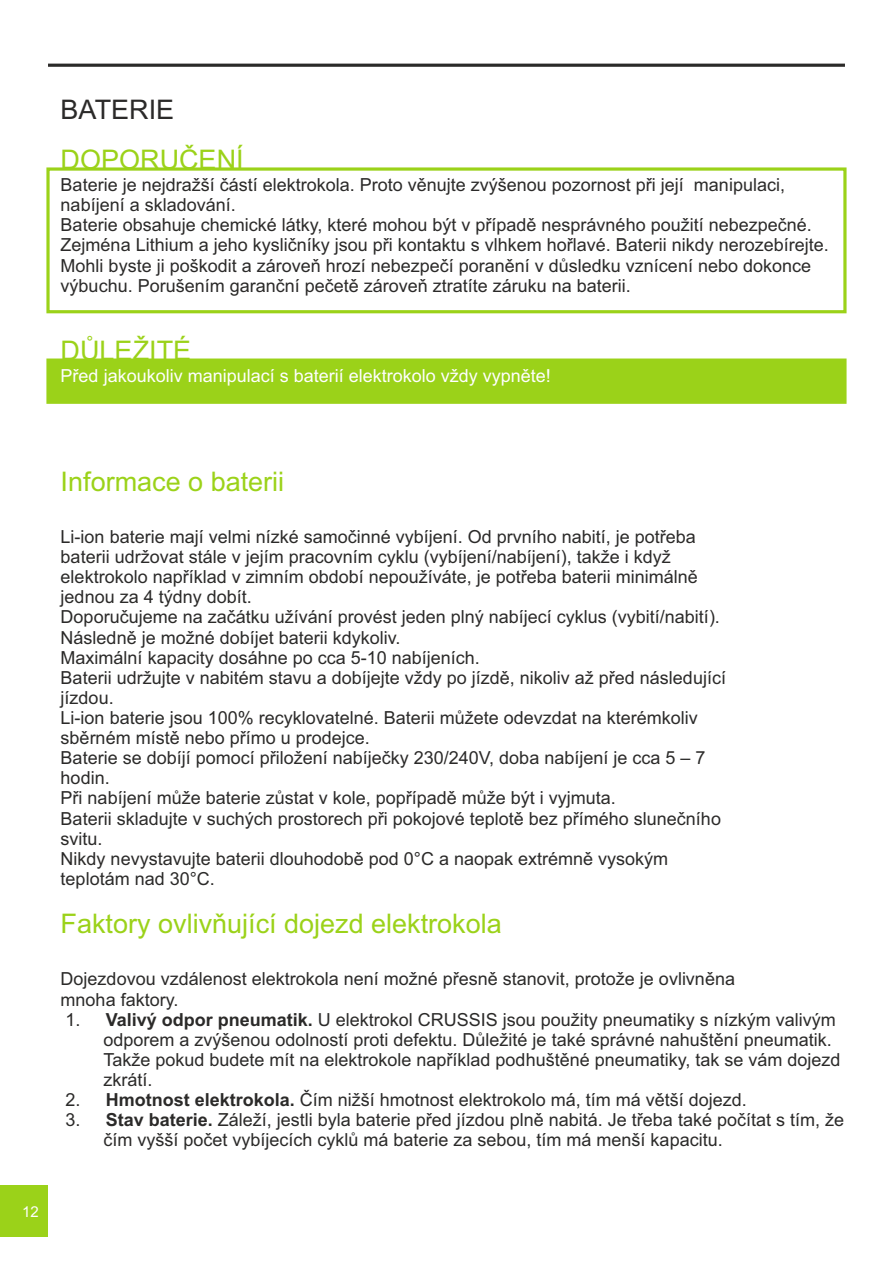
<style>
.page{position:relative;width:893px;height:1263px;background:#fff}
.page>*{position:absolute;margin:0;border:0;box-sizing:border-box;transform-origin:0 0}
.t1{font:27px "Arial";color:#9bd219}
.t2{font:27px "Arial";color:#2b2a29}
.t3{font:18px/20.1px "Arial";color:#2b2a29}
.t4{font:18px "Arial";color:#fefefe}
.t5{font:15px "Arial";color:#fefefe}
.s1{font-weight:700}
</style>
<div class="page">
<div style="left:46px;top:358px;width:801px;height:46px;background:#9bd219"></div>
<hr style="left:48px;top:64px;width:797px;height:3px;background:#2b2a29">
<div style="left:46px;top:167px;width:800px;height:146px;border:3px solid #9bd219"></div>
<div style="left:0;top:1186px;width:48px;height:51px;background:#9bd219"></div>
<h1 class="t2" style="left:61px;top:99px;width:115px">BATERIE</h1>
<h1 class="t1" style="left:61px;top:149px;width:185px">DOPORUČENÍ</h1>
<p class="t3" style="left:61px;top:176px;width:770px">Baterie je nejdražší částí elektrokola. Proto věnujte zvýšenou pozornost při její manipulaci, nabíjení a skladování.<br>Baterie obsahuje chemické látky, které mohou být v případě nesprávného použití nebezpečné.<br>Zejména Lithium a jeho kysličníky jsou při kontaktu s vlhkem hořlavé. Baterii nikdy nerozebírejte.<br>Mohli byste ji poškodit a zároveň hrozí nebezpečí poranění v důsledku vznícení nebo dokonce výbuchu. Porušením garanční pečetě zároveň ztratíte záruku na baterii.</p>
<h1 class="t1" style="left:61px;top:340px;width:132px">DŮLEŽITÉ</h1>
<p class="t4" style="left:61px;top:369px;width:492px">Před jakoukoliv manipulací s baterií elektrokolo vždy vypněte!</p>
<h1 class="t1" style="left:61px;top:471px;width:225px">Informace o baterii</h1>
<p class="t3" style="left:61px;top:528px;width:667px">Li-ion baterie mají velmi nízké samočinné vybíjení. Od prvního nabití, je potřeba baterii udržovat stále v jejím pracovním cyklu (vybíjení/nabíjení), takže i když elektrokolo například v zimním období nepoužíváte, je potřeba baterii minimálně jednou za 4 týdny dobít.<br>Doporučujeme na začátku užívání provést jeden plný nabíjecí cyklus (vybití/nabití).<br>Následně je možné dobíjet baterii kdykoliv.<br>Maximální kapacity dosáhne po cca 5-10 nabíjeních.<br>Baterii udržujte v nabitém stavu a dobíjejte vždy po jízdě, nikoliv až před následující jízdou.<br>Li-ion baterie jsou 100% recyklovatelné. Baterii můžete odevzdat na kterémkoliv sběrném místě nebo přímo u prodejce.<br>Baterie se dobíjí pomocí přiložení nabíječky 230/240V, doba nabíjení je cca 5 – 7 hodin.<br>Při nabíjení může baterie zůstat v kole, popřípadě může být i vyjmuta.<br>Baterii skladujte v suchých prostorech při pokojové teplotě bez přímého slunečního svitu.<br>Nikdy nevystavujte baterii dlouhodobě pod 0°C a naopak extrémně vysokým teplotám nad 30°C.</p>
<h1 class="t1" style="left:61px;top:914px;width:443px">Faktory ovlivňující dojezd elektrokola</h1>
<p class="t3" style="left:61px;top:971px;width:676px">Dojezdovou vzdálenost elektrokola není možné přesně stanovit, protože je ovlivněna mnoha faktory.</p>
<p class="t3" style="left:103px;top:1011px;width:739px;text-indent:-38px">1. <span class="s1">Valivý odpor pneumatik.</span> U elektrokol CRUSSIS jsou použity pneumatiky s nízkým valivým odporem a zvýšenou odolností proti defektu. Důležité je také správné nahuštění pneumatik.<br>Takže pokud budete mít na elektrokole například podhuštěné pneumatiky, tak se vám dojezd zkrátí.</p>
<p class="t3" style="left:66px;top:1091px;width:683px">2. <span class="s1">Hmotnost elektrokola.</span> Čím nižší hmotnost elektrokolo má, tím má větší dojezd.</p>
<p class="t3" style="left:103px;top:1111px;width:742px;text-indent:-38px">3. <span class="s1">Stav baterie.</span> Záleží, jestli byla baterie před jízdou plně nabitá. Je třeba také počítat s tím, že čím vyšší počet vybíjecích cyklů má baterie za sebou, tím má menší kapacitu.</p>
<p class="t5" style="left:22px;top:1206px;width:18px">12</p>
</div>
